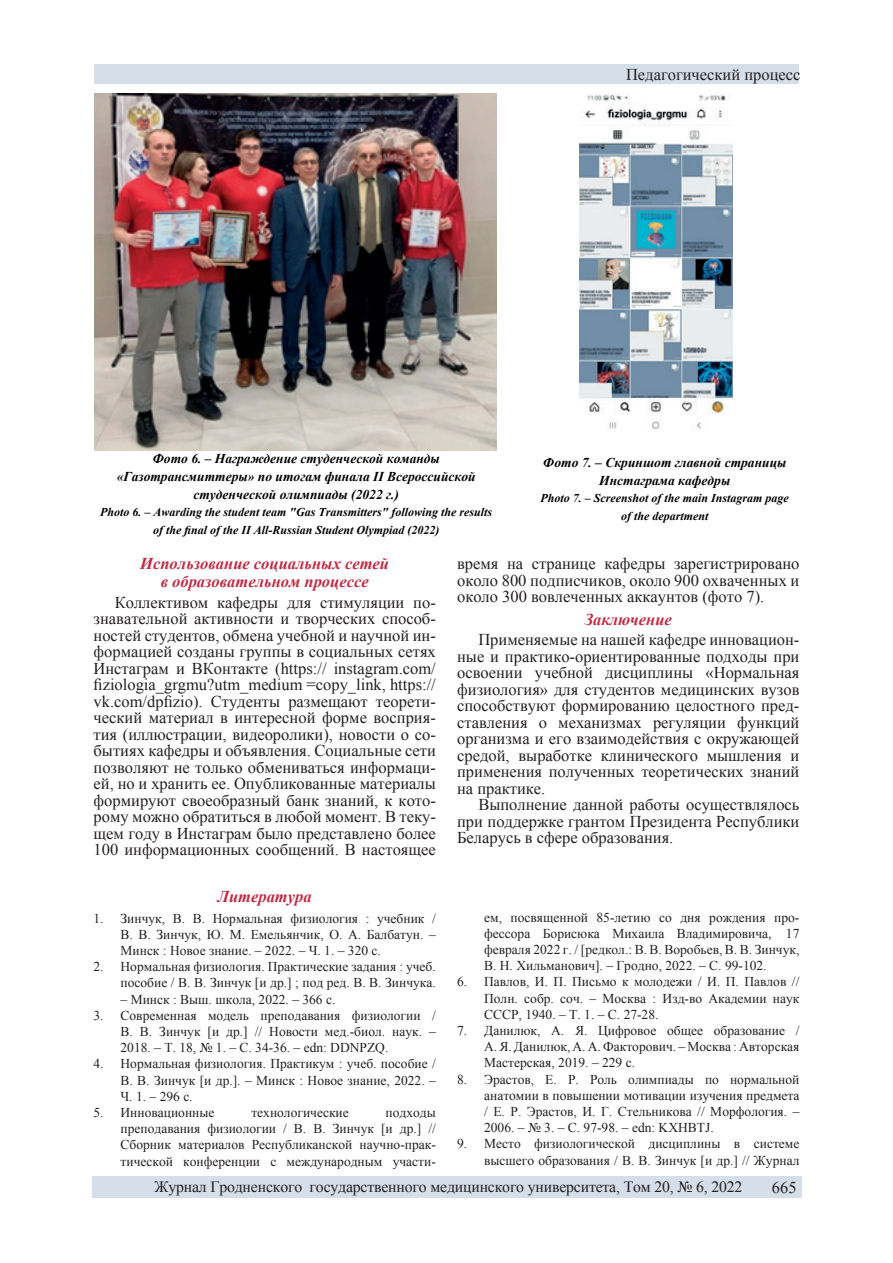
<style>
.page{position:relative;width:893px;height:1263px;background:#fff}
.page>*{position:absolute;margin:0;border:0;box-sizing:border-box;transform-origin:0 0}
.t1{font:16.5px/16.5px "Times New Roman";color:#231f20;text-align:justify}
.t2{font:italic 700 16.5px/18px "Times New Roman";color:#c02a43;text-align:center}
.t3{font:15.75px "Times New Roman";letter-spacing:-.01em;color:#231f20}
.t4{font:13.5px/16.2px "Times New Roman";color:#231f20;text-align:justify}
.t5{font:italic 700 13.5px/18px "Times New Roman";color:#000001;text-align:center}
.t6{font:italic 700 12px/18px "Times New Roman";color:#000001;text-align:center}
.s1{font-family:"Arial"}
</style>
<div class="page">
<div style="left:94px;top:65px;width:705px;height:19px;background:#d5dee9"></div>
<div style="left:92px;top:1176px;width:709px;height:22px;background:#d5dee9"></div>
<img style="left:95px;top:94px;width:401px;height:357px">
<img style="left:579px;top:94px;width:153px;height:336px">
<p class="t1" style="left:626px;top:66px;width:176px">Педагогический процесс</p>
<p class="t5" style="left:117px;top:450px;width:360px">Фото 6. – Награждение студенческой команды «Газотрансмиттеры» по итогам финала II Всероссийской студенческой олимпиады (2022 г.)</p>
<p class="t6" style="left:100px;top:503px;width:394px">Photo 6. – Awarding the student team "Gas Transmitters" following the results of the final of the II All-Russian Student Olympiad (2022)</p>
<p class="t5" style="left:543px;top:453px;width:245px">Фото 7. – Скриншот главной страницы<br>Инстаграма кафедры</p>
<p class="t6" style="left:541px;top:488px;width:250px">Photo 7. – Screenshot of the main Instagram page of the department</p>
<p class="t1" style="left:457px;top:555px;width:344px">время на странице кафедры зарегистрировано около 800 подписчиков, около 900 охваченных и около 300 вовлеченных аккаунтов (фото 7).</p>
<p class="t2" style="left:585px;top:609px;width:89px">Заключение</p>
<p class="t1" style="left:457px;top:631px;width:344px;text-indent:21px">Применяемые на нашей кафедре инновацион&shy;ные и практико-ориентированные подходы при освоении учебной дисциплины «Нормальная физиология» для студентов медицинских вузов способствуют формированию целостного пред&shy;ставления о механизмах регуляции функций организма и его взаимодействия с окружающей средой, выработке клинического мышления и применения полученных теоретических знаний на практике.</p>
<p class="t1" style="left:457px;top:796px;width:344px;text-indent:21px">Выполнение данной работы осуществлялось при поддержке грантом Президента Республики Беларусь в сфере образования.</p>
<p class="t2" style="left:140px;top:554px;width:250px">Использование социальных сетей в образовательном процессе</p>
<p class="t1" style="left:94px;top:594px;width:344px;text-indent:21px">Коллективом кафедры для стимуляции по&shy;знавательной активности и творческих способ&shy;ностей студентов, обмена учебной и научной ин&shy;формацией созданы группы в социальных сетях Инстаграм и ВКонтакте (https:// instagram.com/ fiziologia_grgmu?utm_medium =copy_link, https:// vk.com/dpfizio). Студенты размещают теорети&shy;ческий материал в интересной форме восприя&shy;тия (иллюстрации, видеоролики), новости о со&shy;бытиях кафедры и объявления. Социальные сети позволяют не только обмениваться информаци&shy;ей, но и хранить ее. Опубликованные материалы формируют своеобразный банк знаний, к кото&shy;рому можно обратиться в любой момент. В теку&shy;щем году в Инстаграм было представлено более 100 информационных сообщений. В настоящее</p>
<p class="t2" style="left:218px;top:887px;width:95px">Литература</p>
<p class="t4" style="left:121px;top:910px;width:317px;text-indent:-27px">1. Зинчук, В. В. Нормальная физиология : учебник / В. В. Зинчук, Ю. М. Емельянчик, О. А. Балбатун. – Минск : Новое знание. – 2022. – Ч. 1. – 320 с.</p>
<p class="t4" style="left:94px;top:958px;width:344px;text-align:right">2. Нормальная физиология. Практические задания : учеб. пособие / В. В. Зинчук [и др.] ; под ред. В. В. Зинчука.</p>
<p class="t4" style="left:121px;top:991px;width:216px">– Минск : Выш. школа, 2022. – 366 с.</p>
<p class="t4" style="left:121px;top:1007px;width:317px;text-indent:-27px">3. Современная модель преподавания физиологии / В. В. Зинчук [и др.] // Новости мед.-биол. наук. – 2018. – Т. 18, № 1. – С. 34-36. – edn: DDNPZQ.</p>
<p class="t4" style="left:121px;top:1055px;width:317px;text-indent:-27px">4. Нормальная физиология. Практикум : учеб. пособие / В. В. Зинчук [и др.]. – Минск : Новое знание, 2022. – Ч. 1. – 296 с.</p>
<p class="t4" style="left:94px;top:1104px;width:123px">5. Инновационные</p>
<p class="t4" style="left:251px;top:1104px;width:99px">технологические</p>
<p class="t4" style="left:121px;top:1104px;width:317px;text-indent:265px">подходы преподавания физиологии / В. В. Зинчук [и др.] // Сборник материалов Республиканской научно-прак&shy;тической конференции с международным участи-</p>
<p class="t4" style="left:484px;top:909px;width:317px">ем, посвященной 85-летию со дня рождения про&shy;фессора Борисюка Михаила Владимировича<span class="s1">,</span> 17 февраля 2022 г. / [редкол.: В. В. Воробьев, В. В. Зинчук, В. Н. Хильманович]. – Гродно, 2022. – С. 99-102.</p>
<p class="t4" style="left:484px;top:973px;width:317px;text-indent:-27px">6. Павлов, И. П. Письмо к молодежи / И. П. Павлов // Полн. собр. соч. – Москва : Изд-во Академии наук СССР, 1940. – Т. 1. – С. 27-28.</p>
<p class="t4" style="left:484px;top:1022px;width:317px;text-indent:-27px">7. Данилюк, А. Я. Цифровое общее образование / А. Я. Данилюк, А. А. Факторович. – Москва : Авторская Мастерская, 2019. – 229 с.</p>
<p class="t4" style="left:484px;top:1071px;width:317px;text-indent:-27px">8. Эрастов, Е. Р. Роль олимпиады по нормальной анатомии в повышении мотивации изучения предмета / Е. Р. Эрастов, И. Г. Стельникова // Морфология. – 2006. – № 3. – С. 97-98. – edn: KXHBTJ.</p>
<p class="t4" style="left:457px;top:1135px;width:344px;text-align:right">9. Место физиологической дисциплины в системе высшего образования / В. В. Зинчук [и др.] // Журнал</p>
<p class="t3" style="left:154px;top:1176px;width:589px">Журнал Гродненского государственного медицинского университета, Том 20, № 6, 2022</p>
<p class="t1" style="left:772px;top:1178px;width:26px">665</p>
</div>
